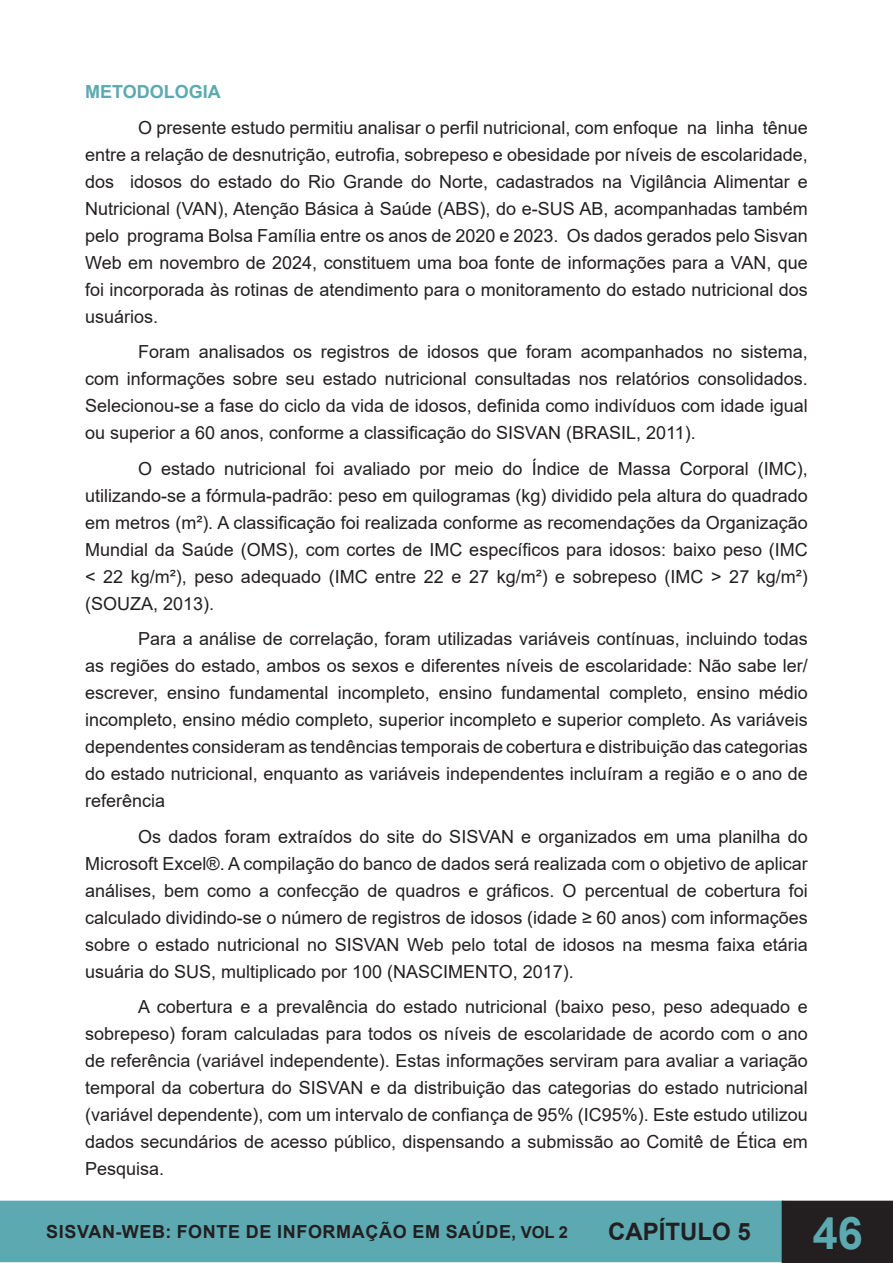
<style>
.page{position:relative;width:893px;height:1263px;background:#fff}
.page>*{position:absolute;margin:0;border:0;box-sizing:border-box;transform-origin:0 0}
.t1{font:700 45px "Arial";color:#5ca9b1}
.t2{font:700 24px "Arial";color:#231f20}
.t3{font:18px/27px "Arial";color:#231f20;text-align:justify}
.t4{font:700 18px "Arial";letter-spacing:.035em;color:#231f20}
.t5{font:700 18px "Arial";color:#5ca9b1}
.s1{font-size:16.5px}
</style>
<div class="page">
<div style="left:1px;top:1201px;width:782px;height:60px;background:#5ca9b1"></div>
<div style="left:0;top:1201px;width:784px;height:61px;border:2px solid #5ca9b1"></div>
<div style="left:782px;top:1201px;width:111px;height:62px;background:#231f20"></div>
<p class="t5" style="left:85px;top:79px;width:137px">METODOLOGIA</p>
<p class="t3" style="left:85px;top:114px;width:724px;text-indent:53px">O presente estudo permitiu analisar o perfil nutricional, com enfoque na linha tênue entre a relação de desnutrição, eutrofia, sobrepeso e obesidade por níveis de escolaridade, dos idosos do estado do Rio Grande do Norte, cadastrados na Vigilância Alimentar e Nutricional (VAN), Atenção Básica à Saúde (ABS), do e-SUS AB, acompanhadas também pelo programa Bolsa Família entre os anos de 2020 e 2023. Os dados gerados pelo Sisvan Web em novembro de 2024, constituem uma boa fonte de informações para a VAN, que foi incorporada às rotinas de atendimento para o monitoramento do estado nutricional dos usuários.</p>
<p class="t3" style="left:85px;top:338px;width:724px;text-indent:53px">Foram analisados os registros de idosos que foram acompanhados no sistema, com informações sobre seu estado nutricional consultadas nos relatórios consolidados.<br>Selecionou-se a fase do ciclo da vida de idosos, definida como indivíduos com idade igual ou superior a 60 anos, conforme a classificação do SISVAN (BRASIL, 2011).</p>
<p class="t3" style="left:85px;top:455px;width:724px;text-indent:53px">O estado nutricional foi avaliado por meio do Índice de Massa Corporal (IMC), utilizando-se a fórmula-padrão: peso em quilogramas (kg) dividido pela altura do quadrado em metros (m²). A classificação foi realizada conforme as recomendações da Organização Mundial da Saúde (OMS), com cortes de IMC específicos para idosos: baixo peso (IMC &lt; 22 kg/m²), peso adequado (IMC entre 22 e 27 kg/m²) e sobrepeso (IMC &gt; 27 kg/m²) (SOUZA, 2013).</p>
<p class="t3" style="left:85px;top:625px;width:724px;text-indent:53px">Para a análise de correlação, foram utilizadas variáveis contínuas, incluindo todas as regiões do estado, ambos os sexos e diferentes níveis de escolaridade: Não sabe ler/ escrever, ensino fundamental incompleto, ensino fundamental completo, ensino médio incompleto, ensino médio completo, superior incompleto e superior completo. As variáveis dependentes consideram as tendências temporais de cobertura e distribuição das categorias do estado nutricional, enquanto as variáveis independentes incluíram a região e o ano de referência</p>
<p class="t3" style="left:85px;top:823px;width:724px;text-indent:53px">Os dados foram extraídos do site do SISVAN e organizados em uma planilha do Microsoft Excel®. A compilação do banco de dados será realizada com o objetivo de aplicar análises, bem como a confecção de quadros e gráficos. O percentual de cobertura foi calculado dividindo-se o número de registros de idosos (idade ≥ 60 anos) com informações sobre o estado nutricional no SISVAN Web pelo total de idosos na mesma faixa etária usuária do SUS, multiplicado por 100 (NASCIMENTO, 2017).</p>
<p class="t3" style="left:85px;top:993px;width:724px;text-indent:53px">A cobertura e a prevalência do estado nutricional (baixo peso, peso adequado e sobrepeso) foram calculadas para todos os níveis de escolaridade de acordo com o ano de referência (variável independente). Estas informações serviram para avaliar a variação temporal da cobertura do SISVAN e da distribuição das categorias do estado nutricional (variável dependente), com um intervalo de confiança de 95% (IC95%). Este estudo utilizou dados secundários de acesso público, dispensando a submissão ao Comitê de Ética em Pesquisa.</p>
<p class="t4" style="left:46px;top:1219px;width:523px">SISVAN-WEB: FONTE DE INFORMAÇÃO EM SAÚDE<span class="s1">, VOL 2</span></p>
<h2 class="t2" style="left:608px;top:1215px;width:144px">CAPÍTULO 5</h2>
<h1 class="t1" style="left:813px;top:1201px;width:52px">46</h1>
</div>
